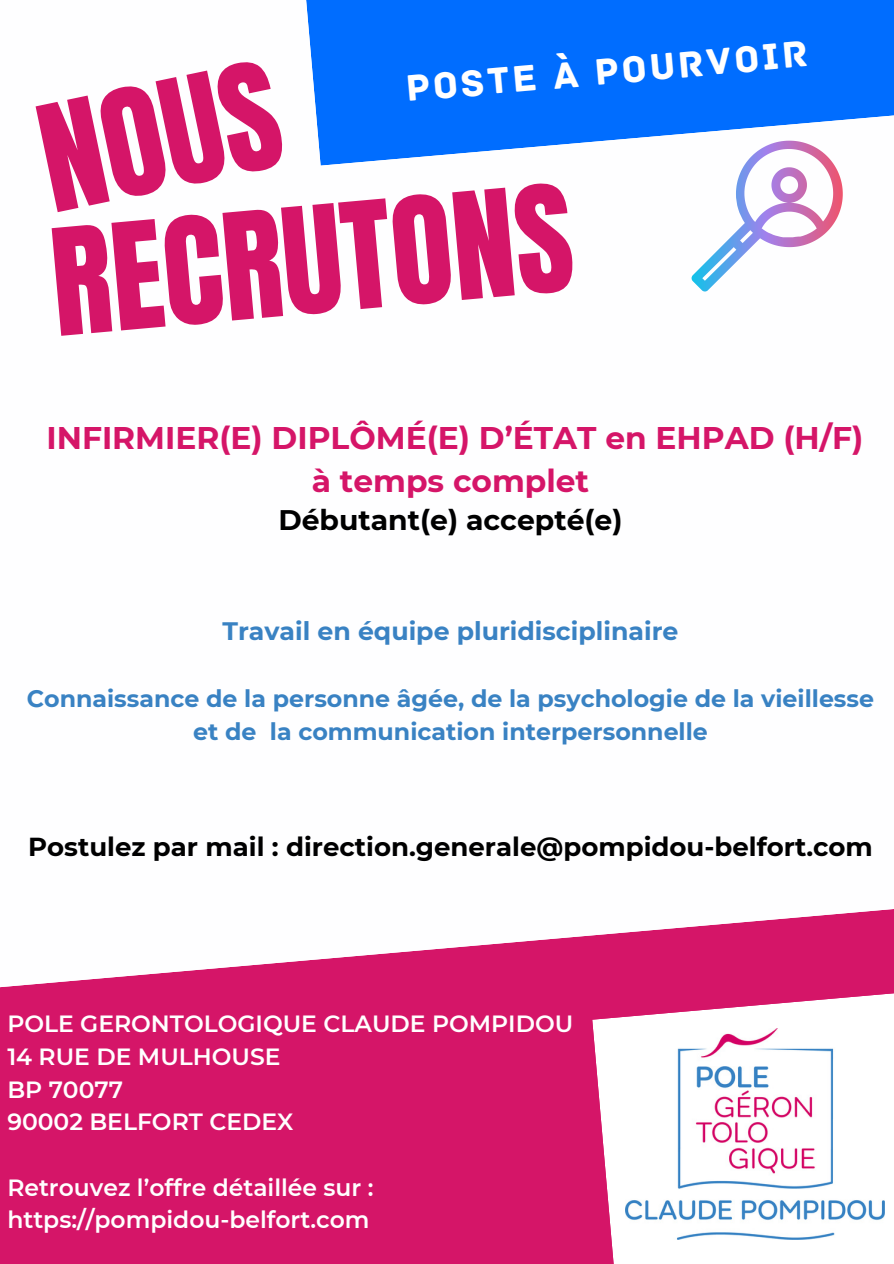
<style>
.page{position:relative;width:894px;height:1264px;background:#fff}
.page>*{position:absolute;margin:0;border:0;box-sizing:border-box;transform-origin:0 0}
.t1{font:125.7px "Anton";color:#d51568}
.t2{font:38.7px "Archive";color:#fff}
.t3{font:700 31.2px/42.8px "Montserrat";color:#d51568;text-align:center}
.t4{font:700 28.2px "Montserrat";color:#000}
.t5{font:700 25.95px "Montserrat";color:#000}
.t6{font:700 25.2px "Montserrat";color:#3982c3}
.t7{font:700 23.7px "Montserrat";color:#3982c3}
.t8{font:600 23.4px/32.7px "Montserrat";color:#fff}
</style>
<div class="page">
<svg style="left:0;top:909px;width:893px;height:354px;background:#db377e"></svg>
<svg style="left:306px;top:0;width:587px;height:166px;background:#217ffe"></svg>
<svg style="left:592px;top:992px;width:301px;height:271px"></svg>
<img style="left:625px;top:1028px;width:259px;height:211px">
<svg style="left:691px;top:141px;width:151px;height:150px"></svg>
<p class="t2" style="left:404px;top:66px;width:405px;rotate:-5deg">poste à pourvoir</p>
<p class="t1" style="left:23px;top:73px;width:243px;rotate:-12deg">NOUS</p>
<p class="t1" style="left:44px;top:193px;width:524px;rotate:-5deg">RECRUTONS</p>
<h1 class="t3" style="left:46px;top:417px;width:818px">INFIRMIER(E) DIPLÔMÉ(E) D’ÉTAT en EHPAD (H/F) à temps complet</h1>
<h1 class="t4" style="left:278px;top:503px;width:345px">Débutant(e) accepté(e)</h1>
<p class="t6" style="left:222px;top:615px;width:457px">Travail en équipe pluridisciplinaire</p>
<h1 class="t7" style="left:27px;top:684px;width:848px">Connaissance de la personne âgée, de la psychologie de la vieillesse</h1>
<h3 class="t7" style="left:193px;top:717px;width:516px">et de la communication interpersonnelle</h3>
<p class="t5" style="left:28px;top:830px;width:846px">Postulez par mail : direction.generale@pompidou-belfort.com</p>
<p class="t8" style="left:7px;top:1007px;width:567px">POLE GERONTOLOGIQUE CLAUDE POMPIDOU<br>14 RUE DE MULHOUSE<br>BP 70077<br>90002 BELFORT CEDEX</p>
<p class="t8" style="left:7px;top:1170px;width:367px">Retrouvez l’offre détaillée sur :</p>
<h4 class="t8" style="left:7px;top:1203px;width:363px">https://pompidou-belfort.com</h4>
</div>
